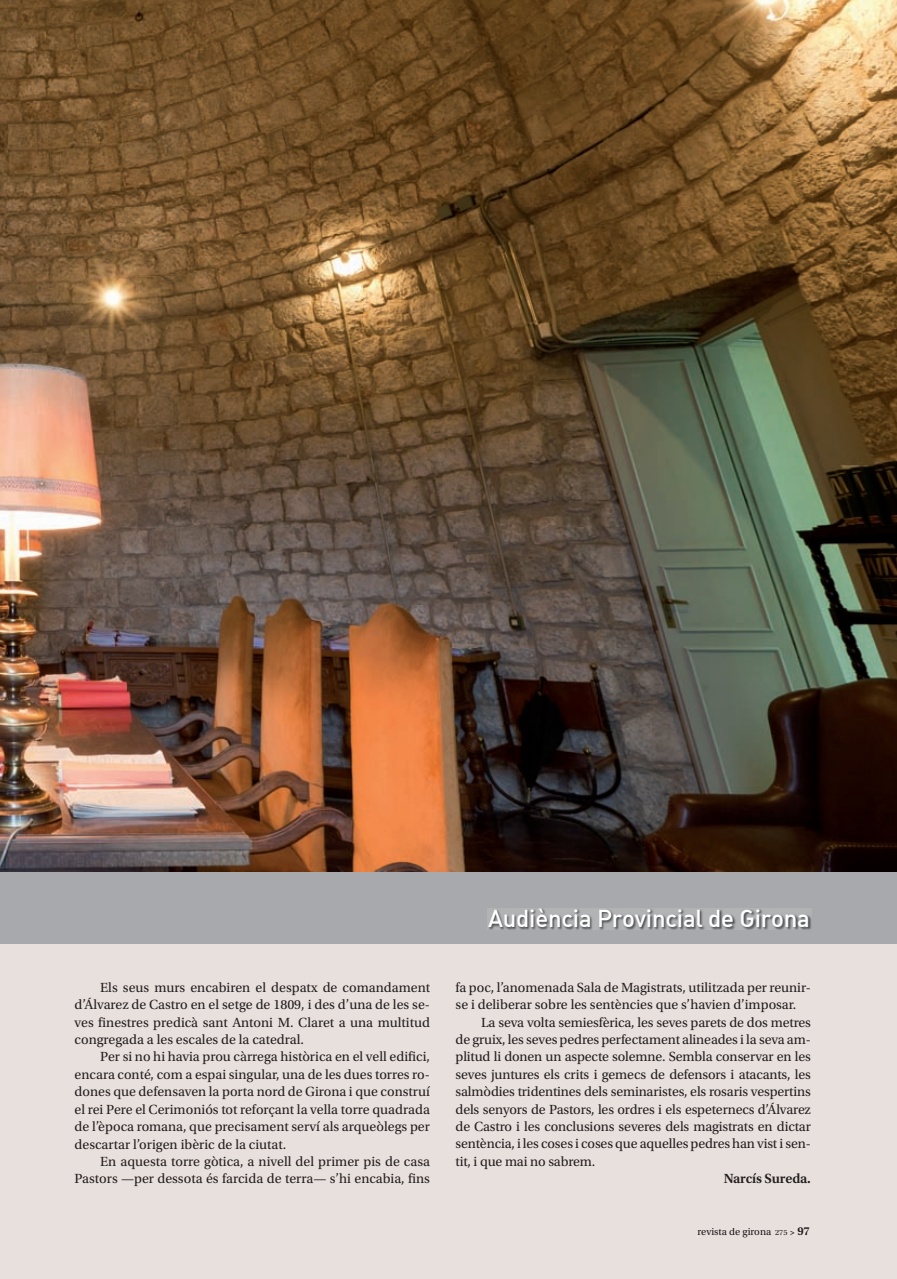
<style>
.page{position:relative;width:897px;height:1279px;background:#fff}
.page>*{position:absolute;margin:0;border:0;box-sizing:border-box;transform-origin:0 0}
.t1{font:24px "DIN Medium Alternate";letter-spacing:-.01em;color:#fff}
.t2{font:13.95px/17.4px "Utopia Std";color:#231f20;text-align:justify}
.t3{font:600 13.95px "Utopia Std";letter-spacing:-.01em;color:#231f20}
.t4{font:10.5px "Utopia Std";color:#231f20}
.s1{font-size:8.25px}
.s2{font-weight:600;font-size:9px}
.s3{font-weight:600;font-size:12px}
</style>
<div class="page">
<div style="left:0;top:943px;width:896px;height:335px;background:#e8e0dc"></div>
<div style="left:697px;top:1227px;width:74px;height:10px;background:#e8e0dc"></div>
<div style="left:773px;top:1229px;width:13px;height:6px;background:#e8e0dc"></div>
<svg style="left:790px;top:1230px;width:4px;height:4px"></svg>
<div style="left:794px;top:1227px;width:15px;height:8px;background:#e8e0dc"></div>
<div style="left:0;top:866px;width:896px;height:77px;background:#a8a9ad"></div>
<img style="left:0;top:0;width:896px;height:871px">
<img style="left:489px;top:909px;width:322px;height:20px">
<svg style="left:893px;top:1276px;width:4px;height:3px"></svg>
<p class="t2" style="left:75px;top:978px;width:357px;text-indent:26px">Els seus murs encabiren el despatx de comandament d’Álvarez de Castro en el setge de 1809, i des d’una de les se&shy;ves finestres predicà sant Antoni M. Claret a una multitud congregada a les escales de la catedral.</p>
<p class="t2" style="left:75px;top:1048px;width:357px;text-indent:26px">Per si no hi havia prou càrrega històrica en el vell edifici, encara conté, com a espai singular, una de les dues torres ro&shy;dones que defensaven la porta nord de Girona i que construí el rei Pere el Cerimoniós tot reforçant la vella torre quadrada de l’època romana, que precisament serví als arqueòlegs per descartar l’origen ibèric de la ciutat.</p>
<p class="t2" style="left:75px;top:1152px;width:357px;text-align:right">En aquesta torre gòtica, a nivell del primer pis de casa<br>Pastors —per dessota és farcida de terra— s’hi encabia, fins</p>
<h1 class="t1" style="left:488px;top:902px;width:323px">Audiència Provincial de Girona</h1>
<p class="t2" style="left:455px;top:978px;width:356px">fa poc, l’anomenada Sala de Magistrats, utilitzada per reunir&shy;se i deliberar sobre les sentències que s’havien d’imposar.</p>
<p class="t2" style="left:455px;top:1013px;width:357px;text-indent:26px">La seva volta semiesfèrica, les seves parets de dos metres de gruix, les seves pedres perfectament alineades i la seva am&shy;plitud li donen un aspecte solemne. Sembla conservar en les seves juntures els crits i gemecs de defensors i atacants, les salmòdies tridentines dels seminaristes, els rosaris vespertins dels senyors de Pastors, les ordres i els espeternecs d’Álvarez de Castro i les conclusions severes dels magistrats en dictar sentència, i les coses i coses que aquelles pedres han vist i sen&shy;tit, i que mai no sabrem.</p>
<p class="t3" style="left:723px;top:1170px;width:89px">Narcís Sureda.</p>
<p class="t4" style="left:697px;top:1225px;width:114px">revista de girona <span class="s1">275</span> <span class="s2">&gt;</span> <span class="s3">97</span></p>
</div>
